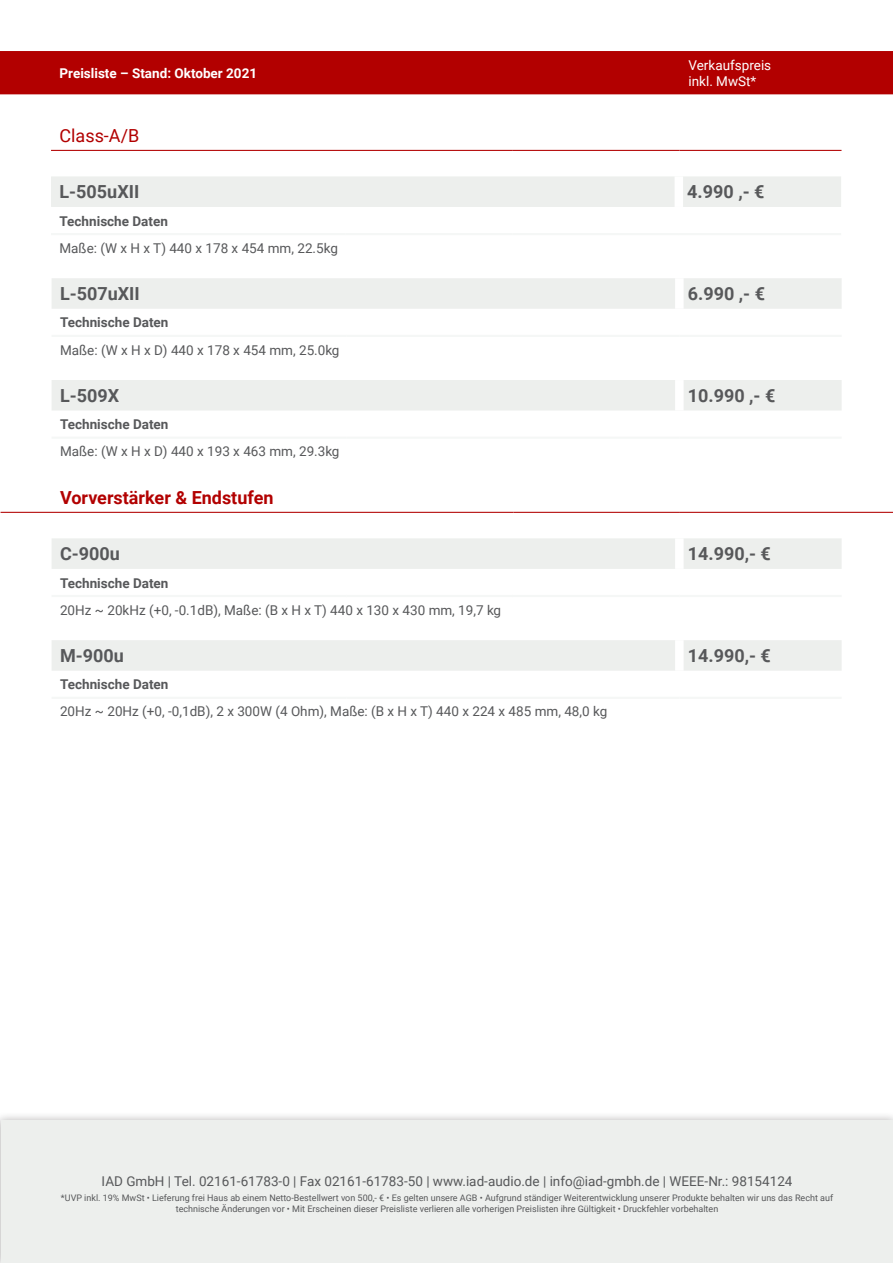
<style>
.page{position:relative;width:893px;height:1263px;background:#fff}
.page>*{position:absolute;margin:0;border:0;box-sizing:border-box;transform-origin:0 0}
.Artikel-Headline-VKP{font:700 18px "Roboto";color:#57585a}
.Artikel-Headline-Nam{font:700 18px "Roboto";color:#57585a}
.Kategorie-Headline{font:700 18px "Roboto";color:#b20000}
.Kategorie-Headline-2{font:18px "Roboto";color:#b20000}
.Artikel-Text{font:13.5px "Roboto";color:#57585a}
.Artikel-Subline{font:700 13.5px "Roboto";color:#57585a}
.t1{font:700 13.5px "Roboto";color:#fff}
.t2{font:13.5px/16.2px "Roboto";color:#fff}
.t3{font:9px/10.8px "Roboto";color:#57585a;text-align:center}
</style>
<div class="page">
<div style="left:0;top:1112px;width:893px;height:151px;background:#231f20;opacity:.35"></div>
<div style="left:1px;top:1121px;width:892px;height:142px;background:#edefed"></div>
<div style="left:0;top:51px;width:893px;height:43px;background:#b20000"></div>
<div style="left:51px;top:176px;width:790px;height:31px;background:#edefed"></div>
<hr style="left:51px;top:233px;width:295px;height:2px;background:#f5f7f6">
<hr style="left:346px;top:233px;width:166px;height:2px;background:#f5f7f6">
<hr style="left:512px;top:233px;width:167px;height:2px;background:#f5f7f6">
<hr style="left:679px;top:233px;width:162px;height:2px;background:#f5f7f6">
<div style="left:675px;top:176px;width:8px;height:31px;background:#fff"></div>
<div style="left:52px;top:278px;width:790px;height:31px;background:#edefed"></div>
<hr style="left:52px;top:335px;width:294px;height:2px;background:#f5f7f6">
<hr style="left:346px;top:335px;width:167px;height:2px;background:#f5f7f6">
<hr style="left:513px;top:335px;width:166px;height:2px;background:#f5f7f6">
<hr style="left:679px;top:335px;width:163px;height:2px;background:#f5f7f6">
<div style="left:675px;top:278px;width:9px;height:31px;background:#fff"></div>
<div style="left:52px;top:380px;width:790px;height:30px;background:#edefed"></div>
<hr style="left:52px;top:437px;width:294px;height:2px;background:#f5f7f6">
<hr style="left:346px;top:437px;width:167px;height:2px;background:#f5f7f6">
<hr style="left:513px;top:437px;width:166px;height:2px;background:#f5f7f6">
<hr style="left:679px;top:437px;width:163px;height:2px;background:#f5f7f6">
<div style="left:675px;top:380px;width:9px;height:30px;background:#fff"></div>
<div style="left:52px;top:538px;width:790px;height:31px;background:#edefed"></div>
<hr style="left:52px;top:595px;width:294px;height:2px;background:#f5f7f6">
<hr style="left:346px;top:595px;width:167px;height:2px;background:#f5f7f6">
<hr style="left:513px;top:595px;width:166px;height:2px;background:#f5f7f6">
<hr style="left:679px;top:595px;width:163px;height:2px;background:#f5f7f6">
<div style="left:675px;top:538px;width:9px;height:31px;background:#fff"></div>
<div style="left:52px;top:640px;width:790px;height:31px;background:#edefed"></div>
<hr style="left:52px;top:697px;width:294px;height:2px;background:#f5f7f6">
<hr style="left:346px;top:697px;width:167px;height:2px;background:#f5f7f6">
<hr style="left:513px;top:697px;width:166px;height:2px;background:#f5f7f6">
<hr style="left:679px;top:697px;width:163px;height:2px;background:#f5f7f6">
<div style="left:675px;top:640px;width:9px;height:31px;background:#fff"></div>
<hr style="left:513px;top:150px;width:166px;height:1px;background:#b20000">
<hr style="left:679px;top:150px;width:162px;height:1px;background:#b20000">
<hr style="left:51px;top:150px;width:462px;height:1px;background:#b20000">
<hr style="left:1px;top:512px;width:512px;height:1px;background:#b20000">
<hr style="left:513px;top:512px;width:167px;height:1px;background:#b20000">
<hr style="left:680px;top:512px;width:213px;height:1px;background:#b20000">
<p class="t1" style="left:60px;top:63px;width:199px">Preisliste – Stand: Oktober 2021</p>
<p class="t2" style="left:688px;top:56px;width:84px">Verkaufspreis inkl. MwSt*</p>
<p class="Kategorie-Headline-2" style="left:60px;top:123px;width:81px">Class-A/B</p>
<p class="Artikel-Headline-Nam" style="left:60px;top:179px;width:81px">L-505uXII</p>
<p class="Artikel-Headline-VKP" style="left:687px;top:179px;width:79px">4.990 ,- €</p>
<p class="Artikel-Subline" style="left:60px;top:211px;width:110px">Technische Daten</p>
<p class="Artikel-Text" style="left:60px;top:238px;width:280px">Maße: (W x H x T) 440 x 178 x 454 mm, 22.5kg</p>
<p class="Artikel-Headline-Nam" style="left:60px;top:281px;width:81px">L-507uXII</p>
<p class="Artikel-Headline-VKP" style="left:688px;top:281px;width:79px">6.990 ,- €</p>
<p class="Artikel-Subline" style="left:60px;top:313px;width:110px">Technische Daten</p>
<p class="Artikel-Text" style="left:60px;top:340px;width:281px">Maße: (W x H x D) 440 x 178 x 454 mm, 25.0kg</p>
<p class="Artikel-Headline-Nam" style="left:60px;top:383px;width:61px">L-509X</p>
<p class="Artikel-Headline-VKP" style="left:688px;top:383px;width:89px">10.990 ,- €</p>
<p class="Artikel-Subline" style="left:60px;top:415px;width:110px">Technische Daten</p>
<p class="Artikel-Text" style="left:60px;top:442px;width:281px">Maße: (W x H x D) 440 x 193 x 463 mm, 29.3kg</p>
<p class="Kategorie-Headline" style="left:60px;top:485px;width:215px">Vorverstärker &amp; Endstufen</p>
<p class="Artikel-Headline-Nam" style="left:60px;top:541px;width:61px">C-900u</p>
<p class="Artikel-Headline-VKP" style="left:688px;top:541px;width:85px">14.990,- €</p>
<p class="Artikel-Subline" style="left:60px;top:573px;width:110px">Technische Daten</p>
<p class="Artikel-Text" style="left:60px;top:600px;width:443px">20Hz ~ 20kHz (+0, -0.1dB), Maße: (B x H x T) 440 x 130 x 430 mm, 19,7 kg</p>
<p class="Artikel-Headline-Nam" style="left:60px;top:643px;width:65px">M-900u</p>
<p class="Artikel-Headline-VKP" style="left:688px;top:643px;width:85px">14.990,- €</p>
<p class="Artikel-Subline" style="left:60px;top:675px;width:110px">Technische Daten</p>
<p class="Artikel-Text" style="left:60px;top:702px;width:549px">20Hz ~ 20Hz (+0, -0,1dB), 2 x 300W (4 Ohm), Maße: (B x H x T) 440 x 224 x 485 mm, 48,0 kg</p>
<p class="Artikel-Text" style="left:102px;top:1172px;width:692px">IAD GmbH | Tel. 02161-61783-0 | Fax 02161-61783-50 | www.iad-audio.de | info@iad-gmbh.de | WEEE-Nr.: 98154124</p>
<p class="t3" style="left:61px;top:1192px;width:774px">*UVP inkl. 19% MwSt • Lieferung frei Haus ab einem Netto-Bestellwert von 500,- € • Es gelten unsere AGB • Aufgrund ständiger Weiterentwicklung unserer Produkte behalten wir uns das Recht auf technische Änderungen vor • Mit Erscheinen dieser Preisliste verlieren alle vorherigen Preislisten ihre Gültigkeit • Druckfehler vorbehalten</p>
</div>
